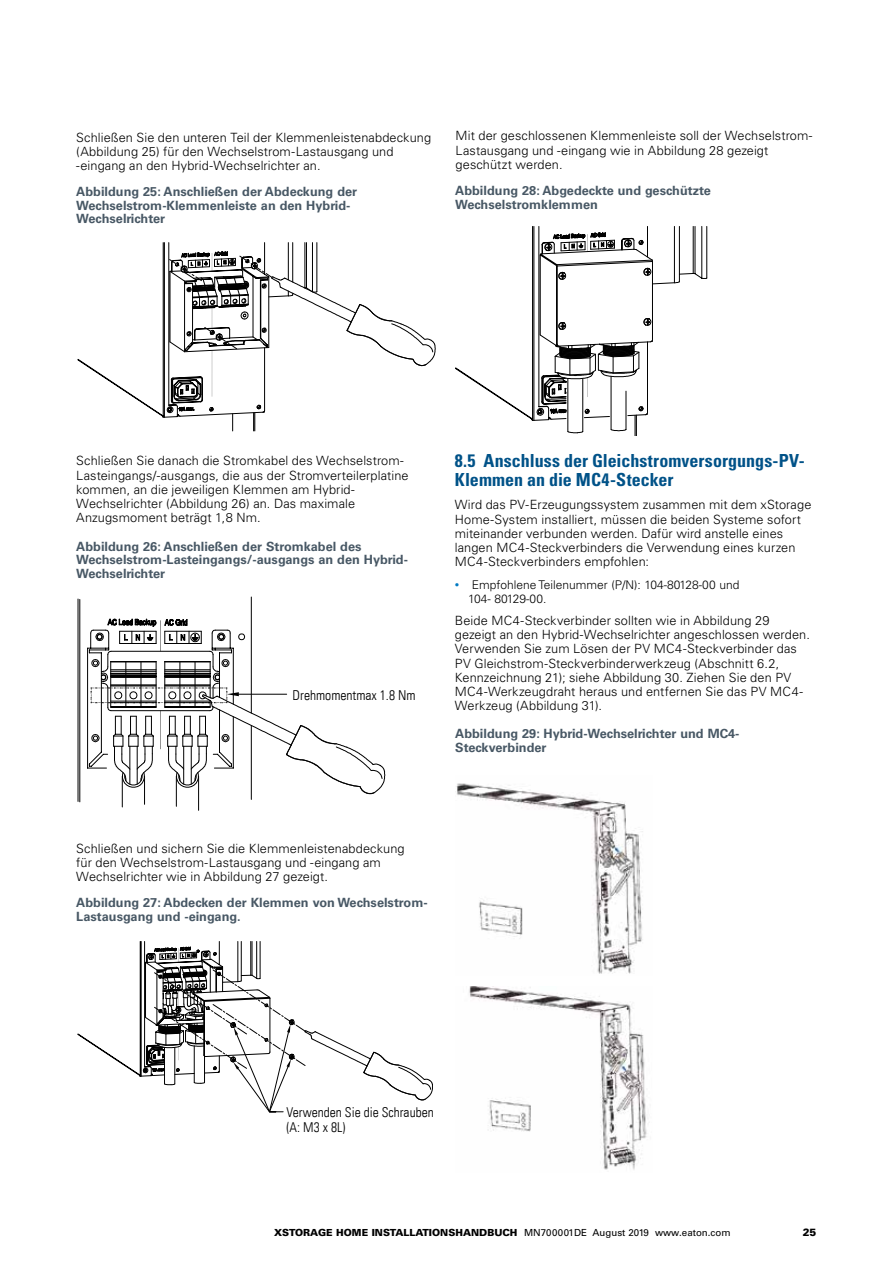
<style>
.page{position:relative;width:893px;height:1263px;background:#fff}
.page>*{position:absolute;margin:0;border:0;box-sizing:border-box;transform-origin:0 0}
.t1{font:700 condensed 18px/19.5px "Univers LT Std";color:#005288}
.t2{font:300 condensed 13.65px "EATON Univers";color:#000}
.t3{font:300 condensed 13.5px/15px "EATON Univers";color:#000}
.t4{font:300 12.75px/14.2px "Univers LT Std";letter-spacing:.005em;color:#000}
.t5{font:700 12.75px/13.5px "Univers LT Std";color:#485865}
.t6{font:300 12px/14.2px "Univers LT Std";color:#000}
.t7{font:900 10.5px "Univers LT Std";color:#000}
.t8{font:900 9.75px "Univers LT Std";color:#000}
.s1{font-size:9px;color:#007ac2}
.s2{font-weight:400}
</style>
<div class="page">
<svg style="left:455px;top:226px;width:252px;height:209px"></svg>
<img style="left:455px;top:783px;width:188px;height:191px">
<img style="left:469px;top:986px;width:178px;height:184px">
<svg style="left:77px;top:242px;width:359px;height:189px"></svg>
<hr style="left:251px;top:597px;width:1px;height:116px;background:#010101">
<hr style="left:80px;top:599px;width:1px;height:203px;background:#010101">
<hr style="left:78px;top:599px;width:1px;height:202px;background:#010101">
<hr style="left:122px;top:776px;width:1px;height:31px;background:#010101">
<hr style="left:198px;top:776px;width:1px;height:34px;background:#010101">
<hr style="left:176px;top:776px;width:1px;height:30px;background:#010101">
<svg style="left:87px;top:619px;width:298px;height:185px"></svg>
<svg style="left:78px;top:941px;width:355px;height:171px"></svg>
<p class="t4" style="left:76px;top:130px;width:356px">Schließen Sie den unteren Teil der Klemmenleistenabdeckung (Abbildung 25) für den Wechselstrom-Lastausgang und -eingang an den Hybrid-Wechselrichter an.</p>
<p class="t5" style="left:76px;top:185px;width:282px">Abbildung 25: Anschließen der Abdeckung der<br>Wechselstrom-Klemmenleiste an den Hybrid-<br>Wechselrichter</p>
<p class="t4" style="left:456px;top:129px;width:358px">Mit der geschlossenen Klemmenleiste soll der Wechselstrom-<br>Lastausgang und -eingang wie in Abbildung 28 gezeigt geschützt werden.</p>
<p class="t5" style="left:455px;top:184px;width:257px">Abbildung 28: Abgedeckte und geschützte<br>Wechselstromklemmen</p>
<p class="t4" style="left:76px;top:454px;width:334px">Schließen Sie danach die Stromkabel des Wechselstrom-Lasteingangs/-ausgangs, die aus der Stromverteilerplatine kommen, an die jeweiligen Klemmen am Hybrid-Wechselrichter (Abbildung 26) an. Das maximale Anzugsmoment beträgt 1,8 Nm.</p>
<p class="t5" style="left:76px;top:540px;width:333px">Abbildung 26: Anschließen der Stromkabel des<br>Wechselstrom-Lasteingangs/-ausgangs an den Hybrid-<br>Wechselrichter</p>
<p class="t2" style="left:293px;top:687px;width:124px">Drehmomentmax 1.8 Nm</p>
<h1 class="t1" style="left:455px;top:450px;width:351px">8.5 Anschluss der Gleichstromversorgungs-PV-<br>Klemmen an die MC4-Stecker</h1>
<p class="t4" style="left:455px;top:498px;width:358px">Wird das PV-Erzeugungssystem zusammen mit dem xStorage Home-System installiert, müssen die beiden Systeme sofort miteinander verbunden werden. Dafür wird anstelle eines langen MC4-Steckverbinders die Verwendung eines kurzen MC4-Steckverbinders empfohlen:</p>
<p class="t6" style="left:468px;top:578px;width:273px;text-indent:-14px"><span class="s1">•</span> Empfohlene Teilenummer (P/N): 104-80128-00 und<br>104- 80129-00.</p>
<p class="t4" style="left:455px;top:613px;width:357px">Beide MC4-Steckverbinder sollten wie in Abbildung 29 gezeigt an den Hybrid-Wechselrichter angeschlossen werden.<br>Verwenden Sie zum Lösen der PV MC4-Steckverbinder das PV Gleichstrom-Steckverbinderwerkzeug (Abschnitt 6.2, Kennzeichnung 21); siehe Abbildung 30. Ziehen Sie den PV MC4-Werkzeugdraht heraus und entfernen Sie das PV MC4- Werkzeug (Abbildung 31).</p>
<p class="t5" style="left:455px;top:727px;width:286px">Abbildung 29: Hybrid-Wechselrichter und MC4-<br>Steckverbinder</p>
<p class="t4" style="left:76px;top:841px;width:330px">Schließen und sichern Sie die Klemmenleistenabdeckung für den Wechselstrom-Lastausgang und -eingang am<br>Wechselrichter wie in Abbildung 27 gezeigt.</p>
<p class="t5" style="left:76px;top:896px;width:353px">Abbildung 27: Abdecken der Klemmen von Wechselstrom-<br>Lastausgang und -eingang.</p>
<p class="t3" style="left:287px;top:1104px;width:149px">Verwenden Sie die Schrauben (A: M3 x 8L)</p>
<p class="t8" style="left:274px;top:1226px;width:458px">XSTORAGE HOME INSTALLATIONSHANDBUCH <span class="s2">MN700001DE August 2019 www.eaton.com</span></p>
<p class="t7" style="left:803px;top:1225px;width:15px">25</p>
</div>
